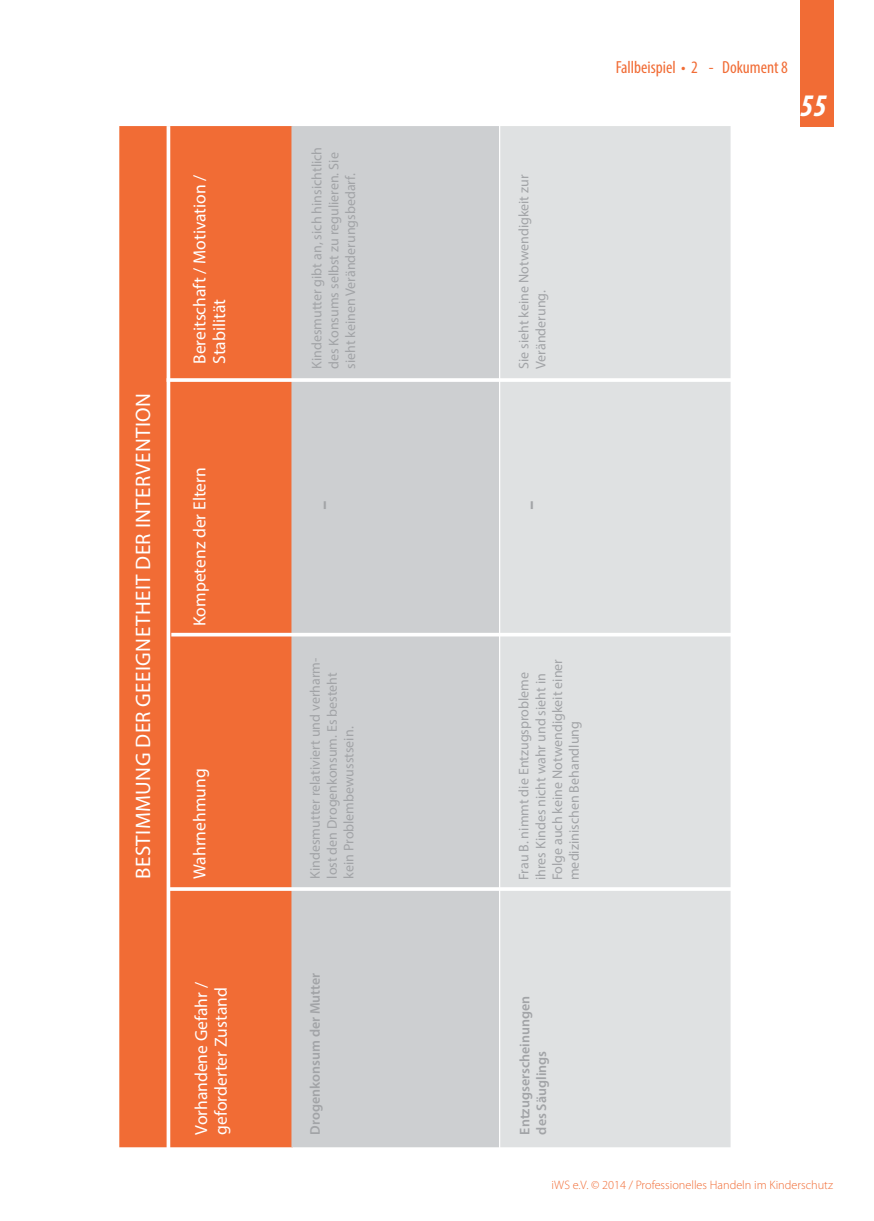
<style>
.page{position:relative;width:874px;height:1221px;background:#fff}
.page>*{position:absolute;margin:0;border:0;box-sizing:border-box;transform-origin:0 0}
.t1{font:31.5px "Myriad Pro";color:#a2a4a7}
.t2{font:italic 700 condensed 31.5px "Myriad Pro";color:#fff}
.t3{font:21px "Myriad Pro";letter-spacing:.02em;color:#fff}
.t4{font:17.5px/19.6px "Myriad Pro";color:#fff}
.t5{font:condensed 17.5px "Myriad Pro";color:#f16c35}
.t6{font:14px/16.8px "Myriad Pro";color:#a2a4a7}
.t7{font:600 14px/16.8px "Myriad Pro";color:#a2a4a7}
.t8{font:300 12.25px "Myriad Pro";color:#f16c35}
</style>
<div class="page">
<div style="left:799px;top:0;width:34px;height:126px;background:#f16c35"></div>
<div style="left:119px;top:126px;width:172px;height:1021px;background:#f16c35"></div>
<div style="left:291px;top:126px;width:207px;height:1021px;background:#cdcfd1"></div>
<div style="left:500px;top:126px;width:230px;height:1021px;background:#dfe1e2"></div>
<hr style="left:166px;top:378px;width:571px;height:4px;background:#fff">
<svg style="left:171px;top:632px;width:560px;height:4px"></svg>
<hr style="left:168px;top:887px;width:570px;height:3px;background:#fff">
<svg style="left:166px;top:126px;width:4px;height:1022px"></svg>
<h2 class="t3" style="left:130px;top:878px;width:487px;rotate:-90deg">BESTIMMUNG DER GEEIGNETHEIT DER INTERVENTION</h2>
<p class="t4" style="left:189px;top:364px;width:191px;rotate:-90deg">Bereitschaft / Motivation /<br>Stabilität</p>
<p class="t4" style="left:189px;top:626px;width:160px;rotate:-90deg">Kompetenz der Eltern</p>
<p class="t4" style="left:189px;top:878px;width:112px;rotate:-90deg">Wahrnehmung</p>
<p class="t4" style="left:191px;top:1134px;width:154px;rotate:-90deg">Vorhandene Gefahr / geforderter Zustand</p>
<p class="t6" style="left:308px;top:369px;width:224px;rotate:-90deg">Kindesmutter gibt an, sich hinsichtlich des Konsums selbst zu regulieren. Sie sieht keinen Veränderungsbedarf.</p>
<h1 class="t1" style="left:303px;top:510px;width:11px;rotate:-90deg">-</h1>
<p class="t6" style="left:306px;top:878px;width:222px;rotate:-90deg">Kindesmutter relativiert und verharm&shy;lost den Drogenkonsum. Es besteht kein Problembewusstsein.</p>
<p class="t7" style="left:306px;top:1134px;width:163px;rotate:-90deg">Drogenkonsum der Mutter</p>
<p class="t6" style="left:515px;top:369px;width:196px;rotate:-90deg">Sie sieht keine Notwendigkeit zur<br>Veränderung.</p>
<h1 class="t1" style="left:510px;top:510px;width:11px;rotate:-90deg">-</h1>
<p class="t5" style="left:615px;top:57px;width:174px">Fallbeispiel • 2 - Dokument 8</p>
<h1 class="t2" style="left:799px;top:86px;width:29px">55</h1>
<p class="t6" style="left:515px;top:880px;width:222px;rotate:-90deg">Frau B. nimmt die Entzugsprobleme ihres Kindes nicht wahr und sieht in Folge auch keine Notwendigkeit einer medizinischen Behandlung</p>
<p class="t7" style="left:515px;top:1134px;width:140px;rotate:-90deg">Entzugserscheinungen des Säuglings</p>
<p class="t8" style="left:551px;top:1177px;width:283px">iWS e.V. © 2014 / Professionelles Handeln im Kinderschutz</p>
</div>
